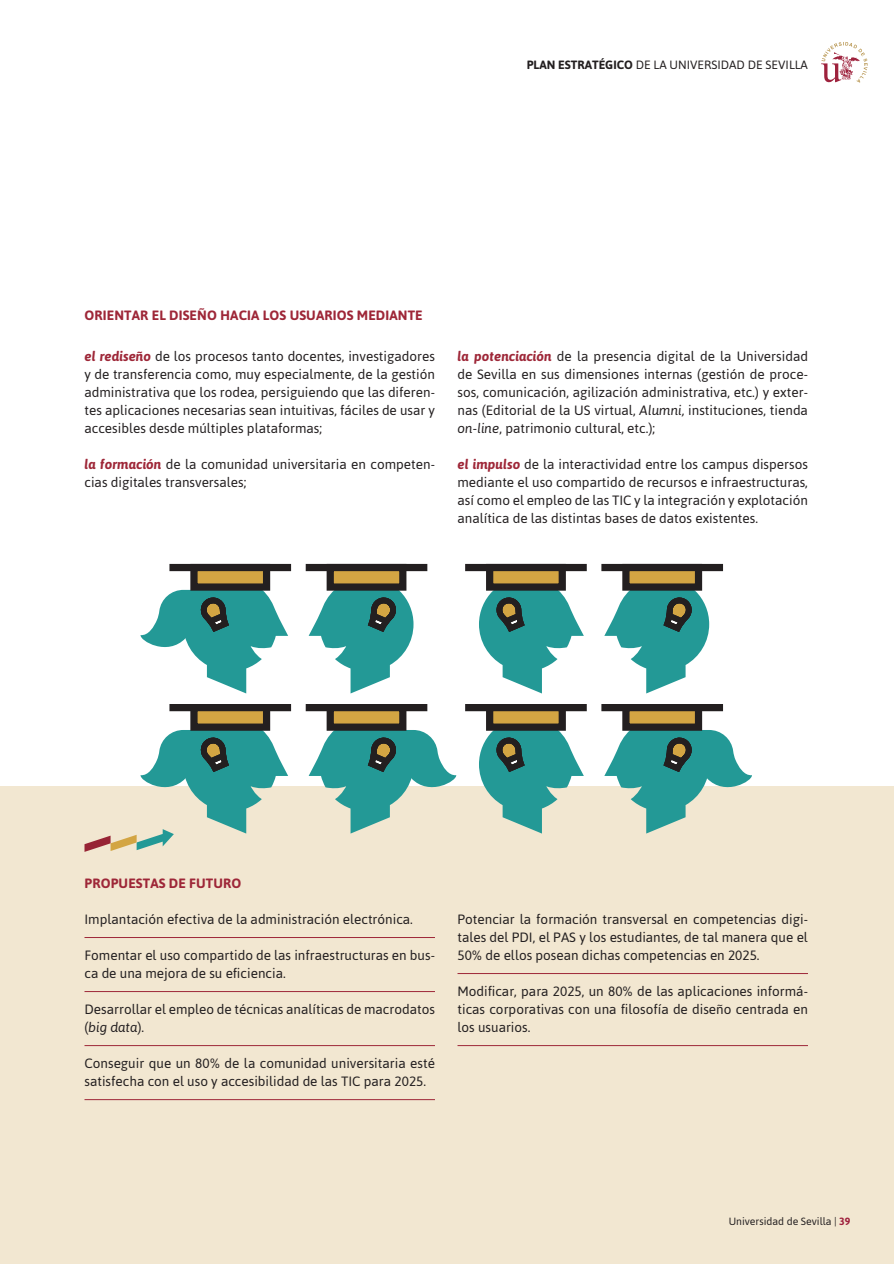
<style>
.page{position:relative;width:894px;height:1264px;background:#fff}
.page>*{position:absolute;margin:0;border:0;box-sizing:border-box;transform-origin:0 0}
.t1{font:13.5px/18px "Asap";color:#231f20;text-align:justify}
.t2{font:700 13.5px "Asap";letter-spacing:.01em;color:#9e2738}
.t3{font:12px "Asap";color:#231f20}
.t4{font:10.5px "Asap";color:#231f20}
.s1{font-weight:700}
.s2{font-weight:700;font-style:italic;color:#9e2738}
.s3{font-style:italic}
.s4{font-weight:700;color:#9f213d}
</style>
<div class="page">
<div style="left:0;top:786px;width:893px;height:477px;background:#f2e7d1"></div>
<hr style="left:84px;top:936px;width:351px;height:1px;background:#9e2738">
<hr style="left:84px;top:990px;width:351px;height:1px;background:#9e2738">
<hr style="left:84px;top:1044px;width:351px;height:1px;background:#9e2738">
<hr style="left:84px;top:1098px;width:351px;height:1px;background:#9e2738">
<hr style="left:457px;top:972px;width:350px;height:1px;background:#9e2738">
<hr style="left:457px;top:1044px;width:350px;height:1px;background:#9e2738">
<svg style="left:821px;top:42px;width:46px;height:41px"></svg>
<div style="left:305px;top:704px;width:122px;height:7px;background:#231f20"></div>
<div style="left:169px;top:704px;width:122px;height:7px;background:#231f20"></div>
<div style="left:465px;top:704px;width:121px;height:7px;background:#231f20"></div>
<div style="left:601px;top:704px;width:121px;height:7px;background:#231f20"></div>
<svg style="left:308px;top:564px;width:149px;height:269px"></svg>
<div style="left:305px;top:564px;width:122px;height:7px;background:#231f20"></div>
<div style="left:330px;top:567px;width:72px;height:20px;background:#d3a543"></div>
<div style="left:326px;top:564px;width:80px;height:26px;border:7px solid #231f20"></div>
<svg style="left:84px;top:571px;width:204px;height:280px"></svg>
<div style="left:169px;top:564px;width:122px;height:7px;background:#231f20"></div>
<div style="left:194px;top:567px;width:72px;height:20px;background:#d3a543"></div>
<div style="left:190px;top:564px;width:80px;height:26px;border:7px solid #231f20"></div>
<svg style="left:479px;top:571px;width:104px;height:262px"></svg>
<div style="left:465px;top:564px;width:121px;height:7px;background:#231f20"></div>
<div style="left:489px;top:567px;width:73px;height:20px;background:#d3a543"></div>
<div style="left:486px;top:564px;width:79px;height:26px;border:7px solid #231f20"></div>
<svg style="left:604px;top:564px;width:147px;height:269px"></svg>
<div style="left:601px;top:564px;width:121px;height:7px;background:#231f20"></div>
<div style="left:625px;top:567px;width:73px;height:20px;background:#d3a543"></div>
<div style="left:622px;top:564px;width:80px;height:26px;border:7px solid #231f20"></div>
<p class="t3" style="left:526px;top:57px;width:283px"><span class="s1">PLAN ESTRATÉGICO</span> DE LA UNIVERSIDAD DE SEVILLA</p>
<p class="t2" style="left:85px;top:306px;width:339px">ORIENTAR EL DISEÑO HACIA LOS USUARIOS MEDIANTE</p>
<p class="t1" style="left:84px;top:346px;width:352px"><span class="s2">el rediseño</span> de los procesos tanto docentes, investigadores y de transferencia como, muy especialmente, de la gestión administrativa que los rodea, persiguiendo que las diferen&shy;tes aplicaciones necesarias sean intuitivas, fáciles de usar y accesibles desde múltiples plataformas;</p>
<p class="t1" style="left:84px;top:454px;width:352px"><span class="s2">la formación</span> de la comunidad universitaria en competen&shy;cias digitales transversales;</p>
<p class="t1" style="left:457px;top:346px;width:352px"><span class="s2">la potenciación</span> de la presencia digital de la Universidad de Sevilla en sus dimensiones internas (gestión de proce&shy;sos, comunicación, agilización administrativa, etc.) y exter&shy;nas (Editorial de la US virtual, <span class="s3">Alumni,</span> instituciones, tienda <span class="s3">on-line</span>, patrimonio cultural, etc.);</p>
<p class="t1" style="left:457px;top:454px;width:352px"><span class="s2">el impulso</span> de la interactividad entre los campus dispersos mediante el uso compartido de recursos e infraestructuras, así como el empleo de las TIC y la integración y explotación analítica de las distintas bases de datos existentes.</p>
<p class="t2" style="left:85px;top:873px;width:158px">PROPUESTAS DE FUTURO</p>
<p class="t1" style="left:84px;top:909px;width:330px">Implantación efectiva de la administración electrónica.</p>
<p class="t1" style="left:84px;top:945px;width:352px">Fomentar el uso compartido de las infraestructuras en bus&shy;ca de una mejora de su eficiencia.</p>
<p class="t1" style="left:84px;top:999px;width:352px">Desarrollar el empleo de técnicas analíticas de macrodatos (<span class="s3">big data</span>).</p>
<p class="t1" style="left:84px;top:1053px;width:352px">Conseguir que un 80% de la comunidad universitaria esté satisfecha con el uso y accesibilidad de las TIC para 2025.</p>
<p class="t1" style="left:457px;top:909px;width:352px">Potenciar la formación transversal en competencias digi&shy;tales del PDI, el PAS y los estudiantes, de tal manera que el 50% de ellos posean dichas competencias en 2025.</p>
<p class="t1" style="left:457px;top:981px;width:352px">Modificar, para 2025, un 80% de las aplicaciones informá&shy;ticas corporativas con una filosofía de diseño centrada en los usuarios.</p>
<p class="t4" style="left:728px;top:1214px;width:123px">Universidad de Sevilla | <span class="s4">39</span></p>
</div>
